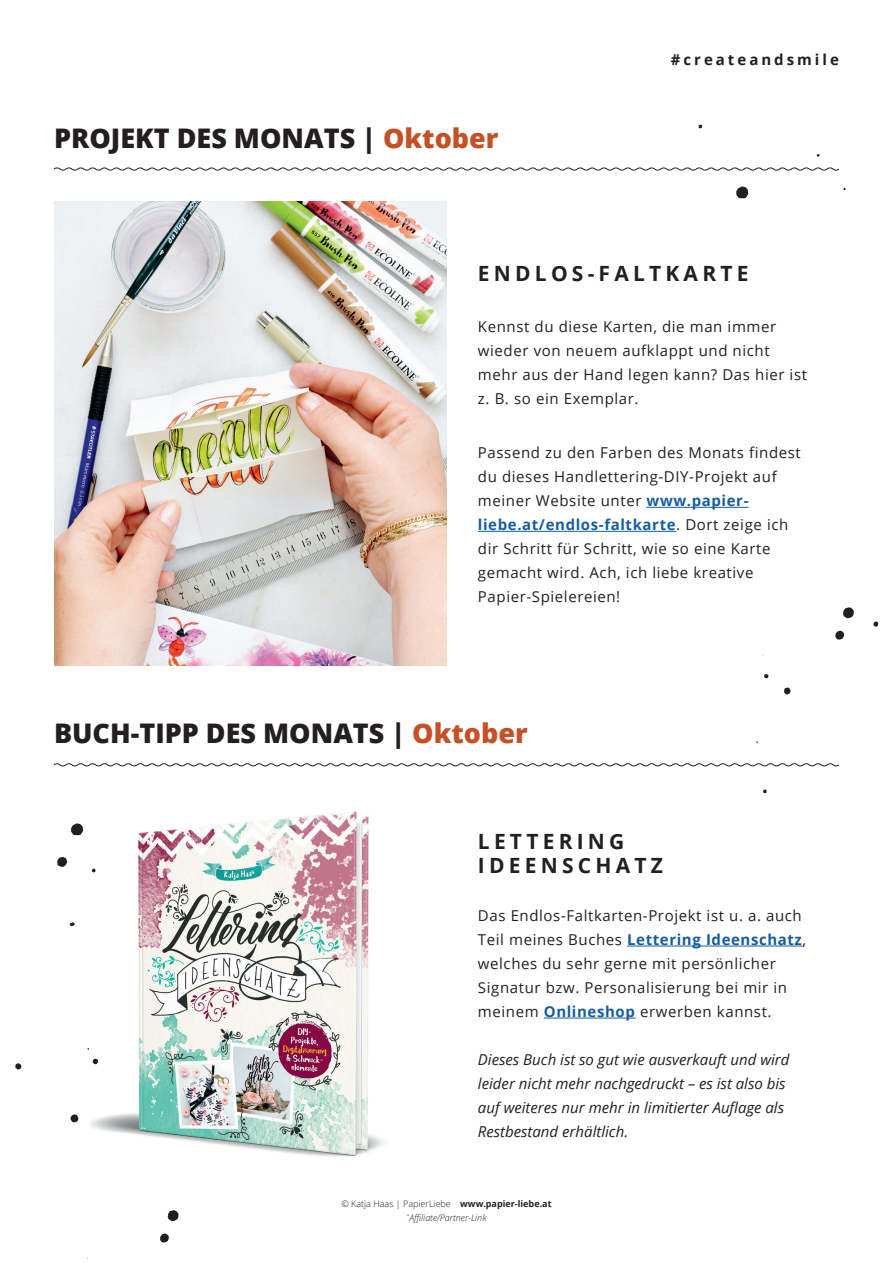
<style>
.page{position:relative;width:893px;height:1263px;background:#fff}
.page>*{position:absolute;margin:0;border:0;box-sizing:border-box;transform-origin:0 0}
.t1{font:800 27px "Open Sans";color:#231f20}
.t2{font:700 21px/24px "Open Sans";letter-spacing:.2em;color:#231f20}
.t3{font:15px/24px "Open Sans";letter-spacing:.04em;color:#231f20}
.t4{font:italic 15px/24px "Open Sans";color:#231f20}
.t5{font:700 15px "Open Sans";letter-spacing:.2em;color:#231f20}
.t6{font:300 9px/13.5px "Open Sans";color:#231f20;text-align:center}
.s1{color:#c65025}
.s2{font-weight:700;color:#175d9e}
.s3{font-weight:700}
.s4{font-style:italic}
</style>
<div class="page">
<img style="left:756px;top:607px;width:123px;height:187px">
<hr style="left:647px;top:507px;width:101px;height:1px;background:#175d9e">
<hr style="left:478px;top:531px;width:198px;height:1px;background:#175d9e">
<hr style="left:627px;top:946px;width:175px;height:1px;background:#175d9e">
<hr style="left:544px;top:1018px;width:92px;height:1px;background:#175d9e">
<img style="left:138px;top:811px;width:247px;height:346px">
<img style="left:54px;top:202px;width:392px;height:463px">
<svg style="left:53px;top:167px;width:564px;height:4px"></svg>
<svg style="left:53px;top:762px;width:787px;height:5px"></svg>
<img style="left:57px;top:811px;width:88px;height:161px">
<img style="left:15px;top:1015px;width:176px;height:244px">
<img style="left:617px;top:124px;width:229px;height:75px">
<h1 class="t1" style="left:54px;top:118px;width:446px">PROJEKT DES MONATS | <span class="s1">Oktober</span></h1>
<p class="t5" style="left:671px;top:49px;width:170px">#createandsmile</p>
<h2 class="t2" style="left:478px;top:261px;width:272px">ENDLOS-FALTKARTE</h2>
<p class="t3" style="left:478px;top:314px;width:331px">Kennst du diese Karten, die man immer wieder von neuem aufklappt und nicht mehr aus der Hand legen kann? Das hier ist z. B. so ein Exemplar.</p>
<p class="t3" style="left:478px;top:440px;width:324px">Passend zu den Farben des Monats findest du dieses Handlettering-DIY-Projekt auf meiner Website unter <span class="s2">www.papier&shy;liebe.at/endlos-faltkarte</span>. Dort zeige ich dir Schritt für Schritt, wie so eine Karte gemacht wird. Ach, ich liebe kreative Papier-Spielereien!</p>
<h1 class="t1" style="left:54px;top:713px;width:475px">BUCH-TIPP DES MONATS | <span class="s1">Oktober</span></h1>
<h2 class="t2" style="left:478px;top:829px;width:186px">LETTERING<br>IDEENSCHATZ</h2>
<p class="t3" style="left:478px;top:903px;width:330px">Das Endlos-Faltkarten-Projekt ist u. a. auch Teil meines Buches <span class="s2">Lettering Ideenschatz</span>, welches du sehr gerne mit persönlicher Signatur bzw. Personalisierung bei mir in meinem <span class="s2">Onlineshop</span> erwerben kannst.</p>
<p class="t4" style="left:478px;top:1047px;width:313px">Dieses Buch ist so gut wie ausverkauft und wird leider nicht mehr nachgedruckt – es ist also bis auf weiteres nur mehr in limitierter Auflage als Restbestand erhältlich.</p>
<p class="t6" style="left:341px;top:1197px;width:212px">© Katja Haas | PapierLiebe <span class="s3">www.papier-liebe.at </span><sup>*</sup><span class="s4">Affiliate/Partner-Link</span></p>
</div>
